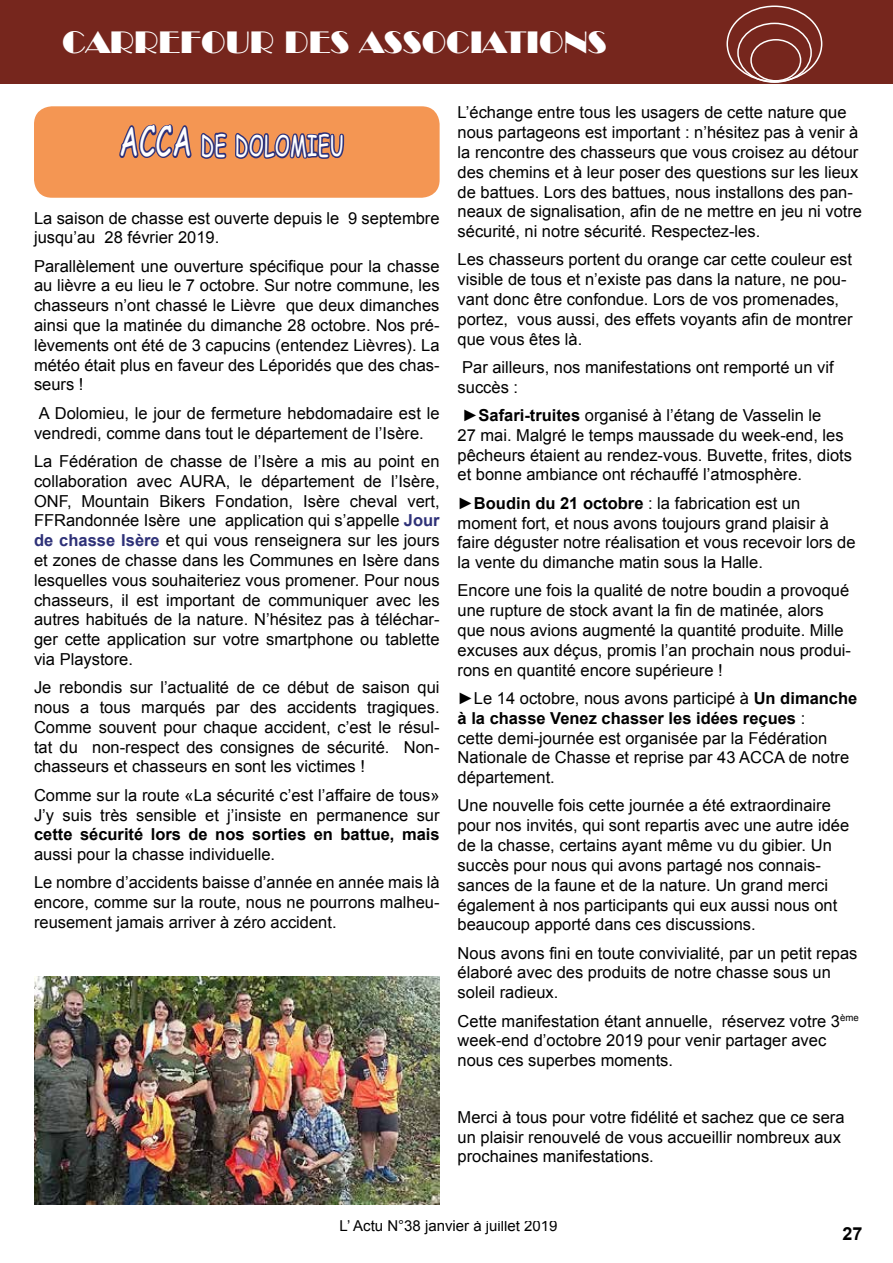
<style>
.page{position:relative;width:893px;height:1263px;background:#fff}
.page>*{position:absolute;margin:0;border:0;box-sizing:border-box;transform-origin:0 0}
.t1{font:30px "Broadway BT";color:#fff}
.t2{font:28.35px "Comic Sans MS";letter-spacing:.015em;color:#fff;scale:.67 1}
.t3{font:700 18px "Arial";color:#000}
.t4{font:16.5px/19.8px "Arial";color:#000}
.t5{font:700 16.5px "Arial";color:#000}
.t6{font:15px "Arial";color:#000}
.s1{font-size:40.5px}
.s2{font-weight:700;color:#2e3178}
.s3{font-weight:900}
.s4{font-weight:700}
</style>
<div class="page">
<div style="left:0;top:0;width:893px;height:84px;background:#76261d"></div>
<div style="left:726px;top:6px;width:96px;height:76px;border:2px solid #fff;border-radius:50%"></div>
<div style="left:737px;top:23px;width:75px;height:60px;border:2px solid #fff;border-radius:50%"></div>
<div style="left:750px;top:39px;width:51px;height:43px;border:2px solid #fff;border-radius:50%"></div>
<div style="left:34px;top:106px;width:406px;height:92px;background:#f49653;border-radius:18px"></div>
<svg style="left:118px;top:124px;width:228px;height:74px"></svg>
<img style="left:34px;top:977px;width:406px;height:228px">
<h1 class="t1" style="left:62px;top:24px;width:546px">CARREFOUR DES ASSOCIATIONS</h1>
<h1 class="t1" style="left:64px;top:24px;width:312px">LE MOT D MAIRE</h1>
<h2 class="t2" style="left:119px;top:125px;width:337px"><span class="s1">ACCA</span> DE DOLOMIEU</h2>
<p class="t4" style="left:34px;top:208px;width:407px">La saison de chasse est ouverte depuis le 9 septembre jusqu’au 28 février 2019.</p>
<p class="t4" style="left:34px;top:256px;width:407px;text-align:justify">Parallèlement une ouverture spécifique pour la chasse au lièvre a eu lieu le 7 octobre. Sur notre commune, les chasseurs n’ont chassé le Lièvre que deux dimanches ainsi que la matinée du dimanche 28 octobre. Nos pré&shy;lèvements ont été de 3 capucins (entendez Lièvres). La météo était plus en faveur des Léporidés que des chas&shy;seurs !</p>
<p class="t4" style="left:34px;top:403px;width:407px">A Dolomieu, le jour de fermeture hebdomadaire est le vendredi, comme dans tout le département de l’Isère.</p>
<p class="t4" style="left:34px;top:451px;width:407px;text-align:justify">La Fédération de chasse de l’Isère a mis au point en collaboration avec AURA, le département de l’Isère, ONF, Mountain Bikers Fondation, Isère cheval vert, FFRandonnée Isère une application qui s’appelle <span class="s2">Jour de chasse Isère</span> et qui vous renseignera sur les jours et zones de chasse dans les Communes en Isère dans lesquelles vous souhaiteriez vous promener. Pour nous chasseurs, il est important de communiquer avec les autres habitués de la nature. N’hésitez pas à téléchar&shy;ger cette application sur votre smartphone ou tablette via Playstore.</p>
<p class="t4" style="left:34px;top:678px;width:407px;text-align:justify">Je rebondis sur l’actualité de ce début de saison qui nous a tous marqués par des accidents tragiques.<br>Comme souvent pour chaque accident, c’est le résul&shy;tat du non-respect des consignes de sécurité. Non&shy;chasseurs et chasseurs en sont les victimes !</p>
<p class="t4" style="left:34px;top:785px;width:407px">Comme sur la route «La sécurité c’est l’affaire de tous»<br>J’y suis très sensible et j’insiste en permanence sur</p>
<p class="t5" style="left:34px;top:823px;width:407px">cette sécurité lors de nos sorties en battue, mais</p>
<p class="t4" style="left:34px;top:840px;width:407px;line-height:28.3px">aussi pour la chasse individuelle.<br>Le nombre d’accidents baisse d’année en année mais là</p>
<p class="t4" style="left:34px;top:893px;width:407px">encore, comme sur la route, nous ne pourrons malheu&shy;reusement jamais arriver à zéro accident.</p>
<p class="t4" style="left:458px;top:103px;width:406px">L’échange entre tous les usagers de cette nature que nous partageons est important : n’hésitez pas à venir à la rencontre des chasseurs que vous croisez au détour des chemins et à leur poser des questions sur les lieux de battues. Lors des battues, nous installons des pan&shy;neaux de signalisation, afin de ne mettre en jeu ni votre sécurité, ni notre sécurité. Respectez-les.</p>
<p class="t4" style="left:458px;top:250px;width:396px">Les chasseurs portent du orange car cette couleur est visible de tous et n’existe pas dans la nature, ne pou&shy;vant donc être confondue. Lors de vos promenades, portez, vous aussi, des effets voyants afin de montrer que vous êtes là.</p>
<p class="t4" style="left:458px;top:357px;width:377px">Par ailleurs, nos manifestations ont remporté un vif succès :</p>
<p class="t4" style="left:458px;top:405px;width:396px"><span class="s3">►</span><span class="s4">Safari-truites</span> organisé à l’étang de Vasselin le<br>27 mai. Malgré le temps maussade du week-end, les pêcheurs étaient au rendez-vous. Buvette, frites, diots et bonne ambiance ont réchauffé l’atmosphère.</p>
<p class="t4" style="left:458px;top:493px;width:399px"><span class="s3">►</span><span class="s4">Boudin du 21 octobre</span> : la fabrication est un moment fort, et nous avons toujours grand plaisir à faire déguster notre réalisation et vous recevoir lors de la vente du dimanche matin sous la Halle.</p>
<p class="t4" style="left:458px;top:581px;width:395px">Encore une fois la qualité de notre boudin a provoqué une rupture de stock avant la fin de matinée, alors que nous avions augmenté la quantité produite. Mille excuses aux déçus, promis l’an prochain nous produi&shy;rons en quantité encore supérieure !</p>
<p class="t4" style="left:458px;top:688px;width:401px"><span class="s3">►</span>Le 14 octobre, nous avons participé à <span class="s4">Un dimanche à la chasse Venez chasser les idées reçues</span> :<br>cette demi-journée est organisée par la Fédération Nationale de Chasse et reprise par 43 ACCA de notre département.</p>
<p class="t4" style="left:458px;top:796px;width:393px">Une nouvelle fois cette journée a été extraordinaire pour nos invités, qui sont repartis avec une autre idée de la chasse, certains ayant même vu du gibier. Un succès pour nous qui avons partagé nos connais&shy;sances de la faune et de la nature. Un grand merci également à nos participants qui eux aussi nous ont beaucoup apporté dans ces discussions.</p>
<p class="t4" style="left:458px;top:943px;width:401px">Nous avons fini en toute convivialité, par un petit repas élaboré avec des produits de notre chasse sous un soleil radieux.</p>
<p class="t4" style="left:458px;top:1011px;width:403px">Cette manifestation étant annuelle, réservez votre 3<sup>ème </sup>week-end d’octobre 2019 pour venir partager avec nous ces superbes moments.</p>
<p class="t4" style="left:458px;top:1107px;width:389px">Merci à tous pour votre fidélité et sachez que ce sera un plaisir renouvelé de vous accueillir nombreux aux prochaines manifestations.</p>
<p class="t6" style="left:340px;top:1216px;width:220px">L’ Actu N°38 janvier à juillet 2019</p>
<p class="t3" style="left:843px;top:1221px;width:22px">27</p>
</div>
